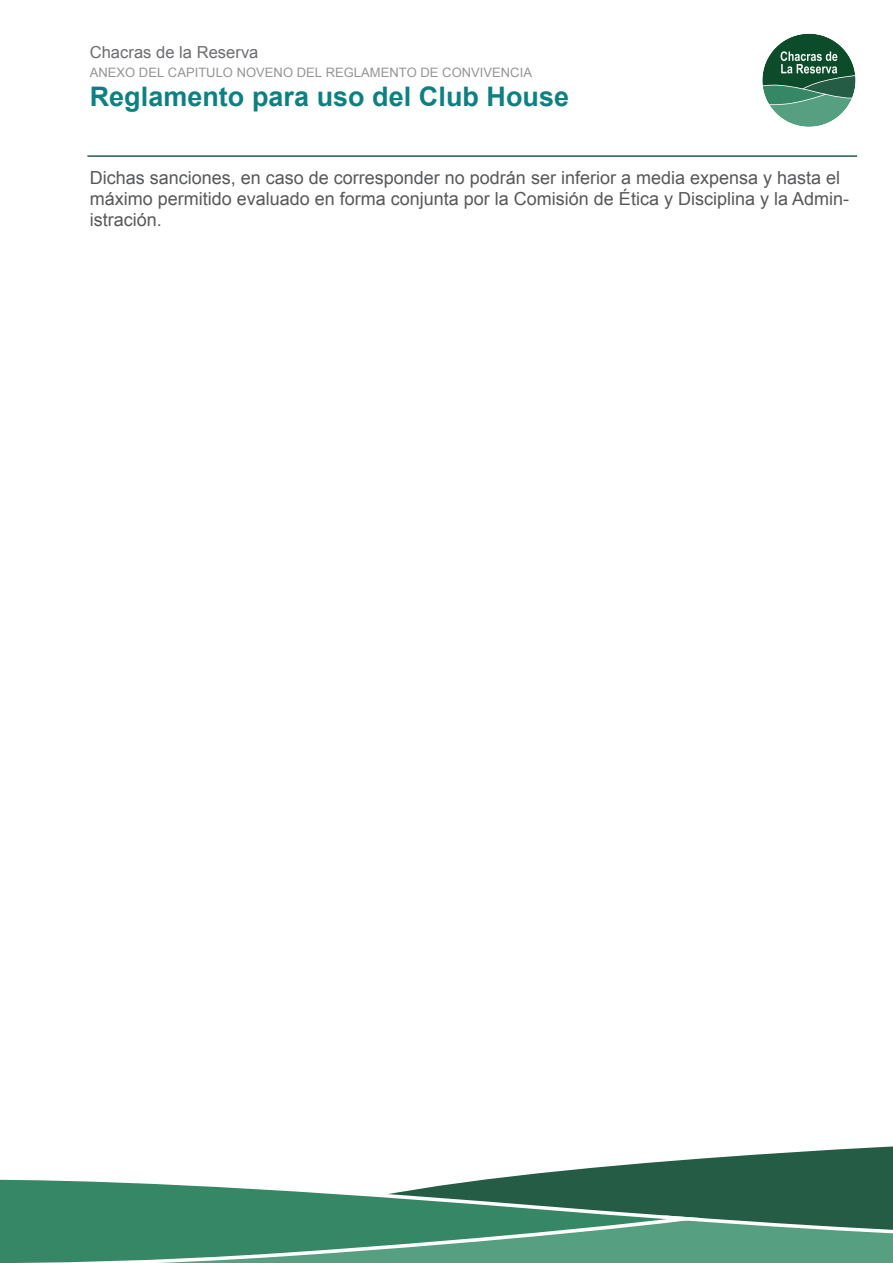
<style>
.page{position:relative;width:893px;height:1263px;background:#fff}
.page>*{position:absolute;margin:0;border:0;box-sizing:border-box;transform-origin:0 0}
.t1{font:700 27px "Arial";color:#0e8081}
.t2{font:18px/21px "Arial";color:#57585a}
.t3{font:16.5px "Arial";color:#6c6d70}
.t4{font:13.05px "Arial";color:#939598}
</style>
<div class="page">
<svg style="left:515px;top:1146px;width:378px;height:69px;fill:#245c46"></svg>
<svg style="left:704px;top:1215px;width:189px;height:48px;background:#58997e"></svg>
<svg style="left:0;top:1176px;width:704px;height:87px;background:#54957b"></svg>
<svg style="left:762px;top:33px;width:94px;height:94px"></svg>
<hr style="left:87px;top:155px;width:770px;height:2px;background:#245c46">
<p class="t3" style="left:90px;top:42px;width:170px">Chacras de la Reserva</p>
<p class="t4" style="left:90px;top:64px;width:444px">ANEXO DEL CAPITULO NOVENO DEL REGLAMENTO DE CONVIVENCIA</p>
<h1 class="t1" style="left:90px;top:79px;width:481px">Reglamento para uso del Club House</h1>
<p class="t2" style="left:90px;top:168px;width:761px">Dichas sanciones, en caso de corresponder no podrán ser inferior a media expensa y hasta el máximo permitido evaluado en forma conjunta por la Comisión de Ética y Disciplina y la Admin&shy;istración.</p>
</div>
